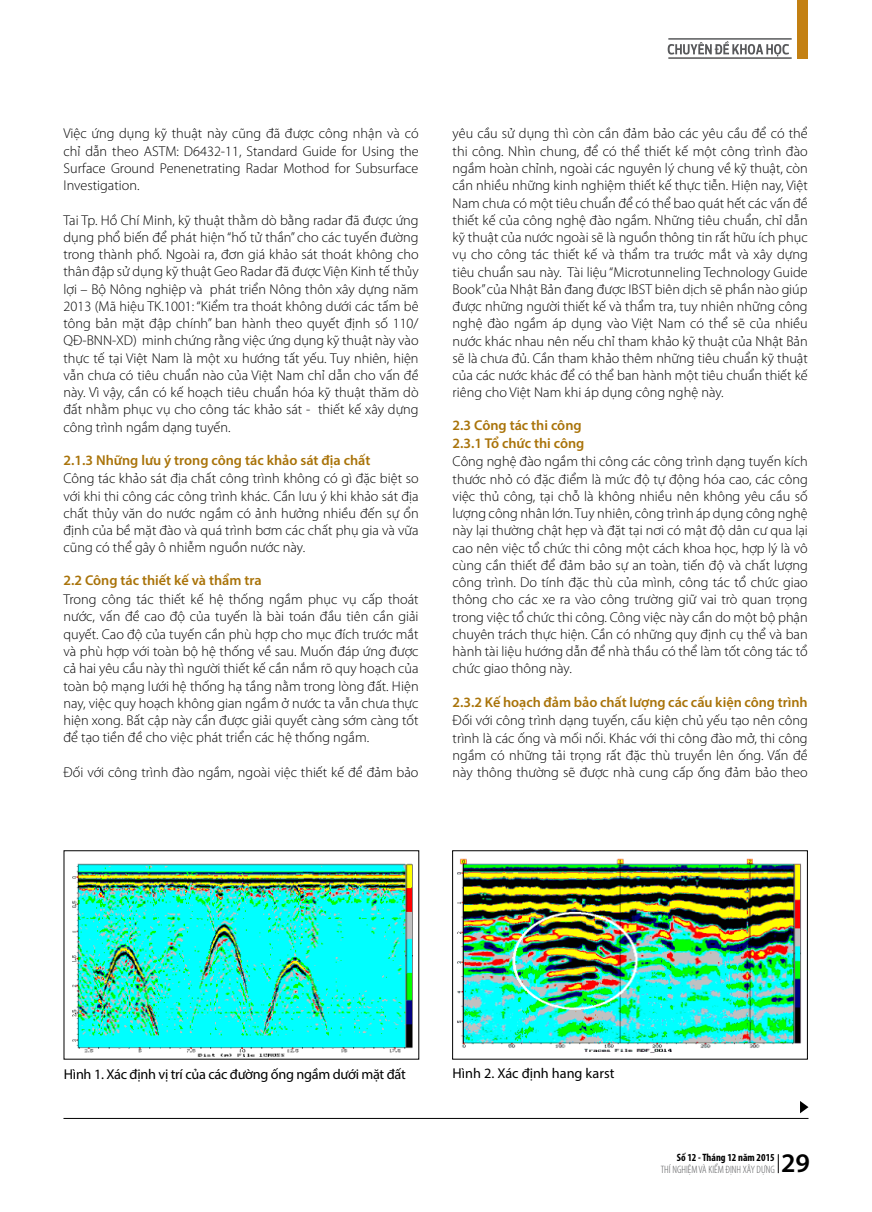
<style>
.page{position:relative;width:872px;height:1212px;background:#fff}
.page>*{position:absolute;margin:0;border:0;box-sizing:border-box;transform-origin:0 0}
.t1{font:600 27px "Myriad Pro";color:#000}
.t2{font:300 14.25px/17.2px "Myriad Pro";color:#000;text-align:justify}
.t3{font:600 14.25px/17.2px "Myriad Pro";color:#a97309}
.t4{font:14.25px "Myriad Pro";letter-spacing:-.02em;color:#000}
.t5{font:14.25px "Myriad Pro";color:#000}
.t6{font:300 condensed 10.65px "Myriad Pro";color:#58595b}
.t7{font:700 condensed 10.65px "Myriad Pro";color:#000}
</style>
<div class="page">
<svg style="left:778px;top:1154px;width:1px;height:19px"></svg>
<hr style="left:63px;top:1118px;width:745px;height:1px;background:#000">
<svg style="left:667px;top:41px;width:122px;height:15px"></svg>
<div style="left:797px;top:0;width:10px;height:58px;background:#c38012"></div>
<hr style="left:668px;top:38px;width:123px;height:2px;background:#58595b">
<hr style="left:668px;top:58px;width:123px;height:1px;background:#000">
<img style="left:73px;top:863px;width:339px;height:194px">
<img style="left:457px;top:858px;width:345px;height:195px">
<svg style="left:800px;top:1101px;width:8px;height:12px"></svg>
<p class="t2" style="left:63px;top:125px;width:357px">Việc ứng dụng kỹ thuật này cũng đã được công nhận và có chỉ dẫn theo ASTM: D6432-11, Standard Guide for Using the Surface Ground Penenetrating Radar Mothod for Subsurface Investigation.</p>
<p class="t2" style="left:63px;top:211px;width:357px">Tai Tp. Hồ Chí Minh, kỹ thuật thằm dò bằng radar đã được ứng dụng phổ biến để phát hiện “hố tử thần” cho các tuyến đường trong thành phố. Ngoài ra, đơn giá khảo sát thoát không cho thân đập sử dụng kỹ thuật Geo Radar đã được Viện Kinh tế thủy lợi – Bộ Nông nghiệp và phát triển Nông thôn xây dựng năm 2013 (Mã hiệu TK.1001: “Kiểm tra thoát không dưới các tấm bê tông bản mặt đập chính” ban hành theo quyết định số 110/ QĐ-BNN-XD) minh chứng rằng việc ứng dụng kỹ thuật này vào thực tế tại Việt Nam là một xu hướng tất yếu. Tuy nhiên, hiện vẫn chưa có tiêu chuẩn nào của Việt Nam chỉ dẫn cho vấn đề này. Vì vậy, cần có kế hoạch tiêu chuẩn hóa kỹ thuật thăm dò đất nhằm phục vụ cho công tác khảo sát - thiết kế xây dựng công trình ngầm dạng tuyến.</p>
<p class="t3" style="left:63px;top:451px;width:308px">2.1.3 Những lưu ý trong công tác khảo sát địa chất</p>
<p class="t2" style="left:63px;top:470px;width:357px">Công tác khảo sát địa chất công trình không có gì đặc biệt so với khi thi công các công trình khác. Cần lưu ý khi khảo sát địa chất thủy văn do nước ngầm có ảnh hưởng nhiều đến sự ổn định của bề mặt đào và quá trình bơm các chất phụ gia và vữa cũng có thể gây ô nhiễm nguồn nước này.</p>
<p class="t3" style="left:63px;top:572px;width:200px">2.2 Công tác thiết kế và thẩm tra</p>
<p class="t2" style="left:63px;top:591px;width:357px">Trong công tác thiết kế hệ thống ngầm phục vụ cấp thoát nước, vấn đề cao độ của tuyến là bài toán đầu tiên cần giải quyết. Cao độ của tuyến cần phù hợp cho mục đích trước mắt và phù hợp với toàn bộ hệ thống về sau. Muốn đáp ứng được cả hai yêu cầu này thì người thiết kế cần nắm rõ quy hoạch của toàn bộ mạng lưới hệ thống hạ tầng nằm trong lòng đất. Hiện nay, việc quy hoạch không gian ngầm ở nước ta vẫn chưa thực hiện xong. Bất cập này cần được giải quyết càng sớm càng tốt để tạo tiền đề cho việc phát triển các hệ thống ngầm.</p>
<p class="t2" style="left:63px;top:763px;width:356px">Đối với công trình đào ngầm, ngoài việc thiết kế để đảm bảo</p>
<p class="t2" style="left:452px;top:125px;width:357px">yêu cầu sử dụng thì còn cần đảm bảo các yêu cầu để có thể thi công. Nhìn chung, để có thể thiết kế một công trình đào ngầm hoàn chỉnh, ngoài các nguyên lý chung về kỹ thuật, còn cần nhiều những kinh nghiệm thiết kế thực tiễn. Hiện nay, Việt Nam chưa có một tiêu chuẩn để có thể bao quát hết các vấn đề thiết kế của công nghệ đào ngầm. Những tiêu chuẩn, chỉ dẫn kỹ thuật của nước ngoài sẽ là nguồn thông tin rất hữu ích phục vụ cho công tác thiết kế và thẩm tra trước mắt và xây dựng tiêu chuẩn sau này. Tài liệu “Microtunneling Technology Guide Book” của Nhật Bản đang được IBST biên dịch sẽ phần nào giúp được những người thiết kế và thẩm tra, tuy nhiên những công nghệ đào ngầm áp dụng vào Việt Nam có thể sẽ của nhiều nước khác nhau nên nếu chỉ tham khảo kỹ thuật của Nhật Bản sẽ là chưa đủ. Cần tham khảo thêm những tiêu chuẩn kỹ thuật của các nước khác để có thể ban hành một tiêu chuẩn thiết kế riêng cho Việt Nam khi áp dụng công nghệ này.</p>
<p class="t3" style="left:452px;top:417px;width:133px">2.3 Công tác thi công<br>2.3.1 Tổ chức thi công</p>
<p class="t2" style="left:452px;top:453px;width:357px">Công nghệ đào ngầm thi công các công trình dạng tuyến kích thước nhỏ có đặc điểm là mức độ tự động hóa cao, các công việc thủ công, tại chỗ là không nhiều nên không yêu cầu số lượng công nhân lớn. Tuy nhiên, công trình áp dụng công nghệ này lại thường chật hẹp và đặt tại nơi có mật độ dân cư qua lại cao nên việc tổ chức thi công một cách khoa học, hợp lý là vô cùng cần thiết để đảm bảo sự an toàn, tiến độ và chất lượng công trình. Do tính đặc thù của mình, công tác tổ chức giao thông cho các xe ra vào công trường giữ vai trò quan trọng trong việc tổ chức thi công. Công việc này cần do một bộ phận chuyên trách thực hiện. Cần có những quy định cụ thể và ban hành tài liệu hướng dẫn để nhà thầu có thể làm tốt công tác tổ chức giao thông này.</p>
<p class="t3" style="left:452px;top:693px;width:357px">2.3.2 Kế hoạch đảm bảo chất lượng các cấu kiện công trình</p>
<p class="t2" style="left:452px;top:712px;width:357px">Đối với công trình dạng tuyến, cấu kiện chủ yếu tạo nên công trình là các ống và mối nối. Khác với thi công đào mở, thi công ngầm có những tải trọng rất đặc thù truyền lên ống. Vấn đề này thông thường sẽ được nhà cung cấp ống đảm bảo theo</p>
<p class="t4" style="left:64px;top:1065px;width:343px">Hình 1. Xác định vị trí của các đường ống ngầm dưới mặt đất</p>
<p class="t5" style="left:452px;top:1065px;width:163px">Hình 2. Xác định hang karst</p>
<p class="t7" style="left:676px;top:1150px;width:100px">Số 12 - Tháng 12 năm 2015</p>
<h1 class="t1" style="left:781px;top:1146px;width:30px">29</h1>
<p class="t6" style="left:661px;top:1163px;width:115px">THÍ NGHIỆM VÀ KIỂM ĐỊNH XÂY DỰNG</p>
</div>
